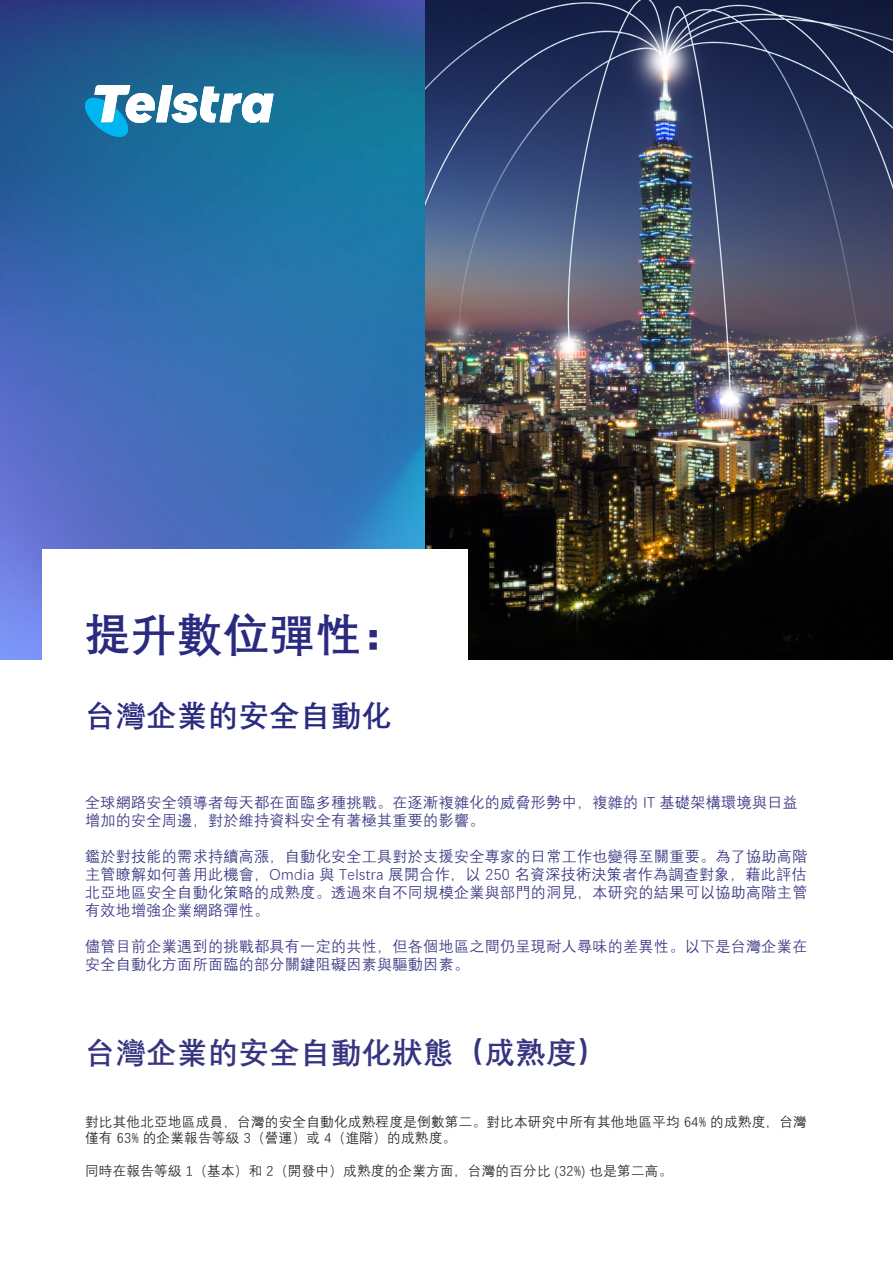
<style>
.page{position:relative;width:893px;height:1263px;background:#fff}
.page>*{position:absolute;margin:0;border:0;box-sizing:border-box;transform-origin:0 0}
.t1{font:700 45px "Deng Xian";letter-spacing:.025em;color:#2a2a81}
.t2{font:700 30px "Deng Xian";letter-spacing:.025em;color:#363480}
.t3{font:700 30px "Deng Xian";letter-spacing:.025em;color:#2a2a81}
.t4{font:15px/18px "Deng Xian";letter-spacing:.025em;color:#363480}
.t5{font:13.5px/16.2px "Deng Xian";letter-spacing:.025em;color:#231f20}
</style>
<div class="page">
<img style="left:0;top:0;width:425px;height:659px">
<img style="left:425px;top:0;width:468px;height:659px">
<svg style="left:85px;top:85px;width:189px;height:52px"></svg>
<div style="left:43px;top:549px;width:425px;height:246px;background:#fff"></div>
<p class="t1" style="left:85px;top:605px;width:323px">提升數位彈性：</p>
<p class="t3" style="left:85px;top:696px;width:308px">台灣企業的安全自動化</p>
<p class="t4" style="left:85px;top:793px;width:714px">全球網路安全領導者每天都在面臨多種挑戰。在逐漸複雜化的威脅形勢中，複雜的 IT 基礎架構環境與日益增加的安全周邊，對於維持資料安全有著極其重要的影響。</p>
<p class="t4" style="left:85px;top:847px;width:724px;text-align:justify">鑑於對技能的需求持續高漲，自動化安全工具對於支援安全專家的日常工作也變得至關重要。為了協助高階主管瞭解如何善用此機會，Omdia 與 Telstra 展開合作，以 250 名資深技術決策者作為調查對象，藉此評估北亞地區安全自動化策略的成熟度。透過來自不同規模企業與部門的洞見，本研究的結果可以協助高階主管有效地增強企業網路彈性。</p>
<p class="t4" style="left:85px;top:937px;width:724px">儘管目前企業遇到的挑戰都具有一定的共性，但各個地區之間仍呈現耐人尋味的差異性。以下是台灣企業在安全自動化方面所面臨的部分關鍵阻礙因素與驅動因素。</p>
<p class="t2" style="left:85px;top:1032px;width:523px">台灣企業的安全自動化狀態（成熟度）</p>
<p class="t5" style="left:85px;top:1113px;width:723px">對比其他北亞地區成員，台灣的安全自動化成熟程度是倒數第二。對比本研究中所有其他地區平均 64% 的成熟度，台灣僅有 63% 的企業報告等級 3（營運）或 4（進階）的成熟度。</p>
<p class="t5" style="left:85px;top:1162px;width:589px">同時在報告等級 1（基本）和 2（開發中）成熟度的企業方面，台灣的百分比 (32%) 也是第二高。</p>
</div>
